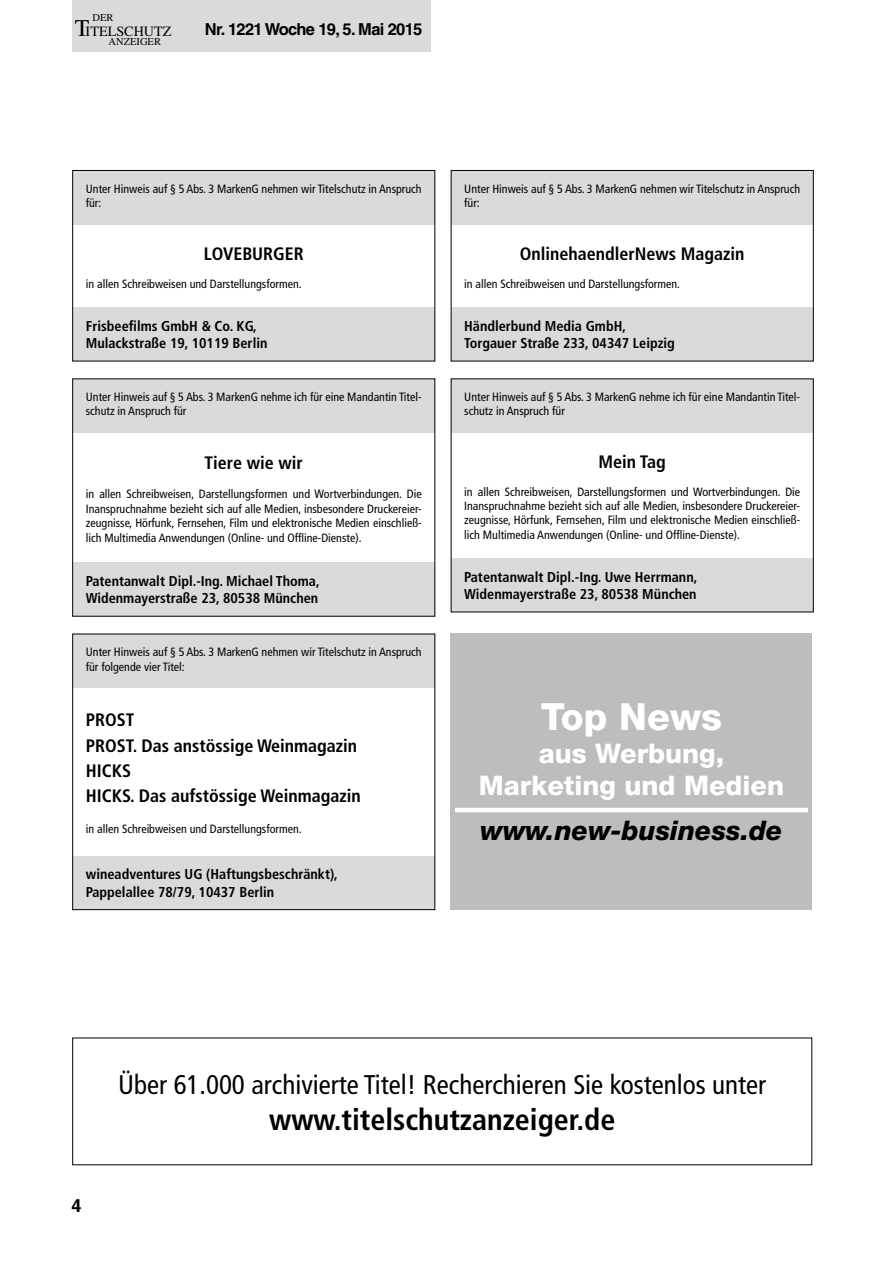
<style>
.page{position:relative;width:893px;height:1263px;background:#fff}
.page>*{position:absolute;margin:0;border:0;box-sizing:border-box;transform-origin:0 0}
.t1{font:800 37.5px "Helvetica Neue";color:#fff}
.t2{font:700 condensed 30px "Frutiger";color:#000}
.t3{font:condensed 27px "Frutiger";color:#000}
.t4{font:800 27px/32.4px "Helvetica Neue";color:#fff;text-align:center}
.t5{font:italic 800 27px "Helvetica Neue";color:#000}
.t6{font:700 condensed 18px/25.5px "Frutiger";color:#000}
.t7{font:700 18px "Helvetica";color:#000}
.t8{font:700 16.5px "Helvetica";letter-spacing:-.04em;color:#000}
.t9{font:700 condensed 14.25px/17.1px "Frutiger";color:#000}
.t10{font:14.25px "Times";color:#000}
.t11{font:condensed 12px/14.4px "Frutiger";color:#000}
.t12{font:10.5px "Times";color:#000}
.s1{font-size:24px}
</style>
<div class="page">
<div style="left:72px;top:0;width:359px;height:51px;background:#d9dadb"></div>
<div style="left:451px;top:171px;width:362px;height:53px;background:#d9dadb"></div>
<div style="left:451px;top:307px;width:362px;height:54px;background:#d9dadb"></div>
<div style="left:451px;top:170px;width:363px;height:191px;border:1px solid #000"></div>
<div style="left:73px;top:171px;width:361px;height:53px;background:#d9dadb"></div>
<div style="left:73px;top:307px;width:361px;height:54px;background:#d9dadb"></div>
<div style="left:72px;top:170px;width:363px;height:191px;border:1px solid #000"></div>
<div style="left:73px;top:379px;width:361px;height:54px;background:#d9dadb"></div>
<div style="left:73px;top:562px;width:361px;height:54px;background:#d9dadb"></div>
<div style="left:451px;top:379px;width:362px;height:54px;background:#d9dadb"></div>
<div style="left:451px;top:558px;width:362px;height:54px;background:#d9dadb"></div>
<div style="left:451px;top:634px;width:361px;height:276px;background:#bcbdbf"></div>
<hr style="left:455px;top:808px;width:353px;height:4px;background:#fff">
<div style="left:73px;top:634px;width:361px;height:54px;background:#d9dadb"></div>
<div style="left:73px;top:856px;width:361px;height:53px;background:#d9dadb"></div>
<div style="left:72px;top:634px;width:363px;height:276px;border:1px solid #000"></div>
<p class="t12" style="left:93px;top:12px;width:22px">DER</p>
<p class="t10" style="left:75px;top:23px;width:98px"><span class="s1">T</span>ITELSCHUTZ</p>
<p class="t12" style="left:109px;top:35px;width:54px">ANZEIGER</p>
<h3 class="t8" style="left:205px;top:20px;width:219px">Nr. 1221 Woche 19, 5. Mai 2015</h3>
<p class="t11" style="left:86px;top:181px;width:337px">Unter Hinweis auf § 5 Abs. 3 MarkenG nehmen wir Titelschutz in Anspruch für:</p>
<h3 class="t6" style="left:204px;top:241px;width:102px">LOVEBURGER</h3>
<p class="t11" style="left:86px;top:276px;width:217px">in allen Schreibweisen und Darstellungsformen.</p>
<p class="t9" style="left:86px;top:317px;width:183px">Frisbeefilms GmbH &amp; Co. KG,<br>Mulackstraße 19, 10119 Berlin</p>
<p class="t11" style="left:86px;top:390px;width:337px">Unter Hinweis auf § 5 Abs. 3 MarkenG nehme ich für eine Mandantin Titel&shy;schutz in Anspruch für</p>
<h3 class="t6" style="left:205px;top:450px;width:100px">Tiere wie wir</h3>
<p class="t11" style="left:86px;top:487px;width:337px;text-align:justify">in allen Schreibweisen, Darstellungsformen und Wortverbindungen. Die Inanspruchnahme bezieht sich auf alle Medien, insbesondere Druckereier&shy;zeugnisse, Hörfunk, Fernsehen, Film und elektronische Medien einschließ&shy;lich Multimedia Anwendungen (Online- und Offline-Dienste).</p>
<p class="t9" style="left:86px;top:572px;width:235px">Patentanwalt Dipl.-Ing. Michael Thoma,<br>Widenmayerstraße 23, 80538 München</p>
<p class="t11" style="left:86px;top:645px;width:337px">Unter Hinweis auf § 5 Abs. 3 MarkenG nehmen wir Titelschutz in Anspruch für folgende vier Titel:</p>
<h3 class="t6" style="left:86px;top:707px;width:276px">PROST<br>PROST. Das anstössige Weinmagazin<br>HICKS<br>HICKS. Das aufstössige Weinmagazin</h3>
<p class="t11" style="left:86px;top:822px;width:217px">in allen Schreibweisen und Darstellungsformen.</p>
<p class="t9" style="left:86px;top:866px;width:254px">wineadventures UG (Haftungsbeschränkt),<br>Pappelallee 78/79, 10437 Berlin</p>
<p class="t11" style="left:464px;top:181px;width:337px">Unter Hinweis auf § 5 Abs. 3 MarkenG nehmen wir Titelschutz in Anspruch für:</p>
<h3 class="t6" style="left:520px;top:241px;width:226px">OnlinehaendlerNews Magazin</h3>
<p class="t11" style="left:464px;top:276px;width:217px">in allen Schreibweisen und Darstellungsformen.</p>
<p class="t9" style="left:464px;top:317px;width:212px">Händlerbund Media GmbH,<br>Torgauer Straße 233, 04347 Leipzig</p>
<p class="t11" style="left:464px;top:390px;width:337px">Unter Hinweis auf § 5 Abs. 3 MarkenG nehme ich für eine Mandantin Titel&shy;schutz in Anspruch für</p>
<h3 class="t6" style="left:598px;top:449px;width:69px">Mein Tag</h3>
<p class="t11" style="left:464px;top:484px;width:337px;text-align:justify">in allen Schreibweisen, Darstellungsformen und Wortverbindungen. Die Inanspruchnahme bezieht sich auf alle Medien, insbesondere Druckereier&shy;zeugnisse, Hörfunk, Fernsehen, Film und elektronische Medien einschließ&shy;lich Multimedia Anwendungen (Online- und Offline-Dienste).</p>
<p class="t9" style="left:464px;top:568px;width:235px">Patentanwalt Dipl.-Ing. Uwe Herrmann,<br>Widenmayerstraße 23, 80538 München</p>
<h1 class="t1" style="left:541px;top:694px;width:183px">Top News</h1>
<h3 class="t4" style="left:479px;top:737px;width:307px">aus Werbung,<br>Marketing und Medien</h3>
<h3 class="t5" style="left:480px;top:814px;width:304px">www.new-business.de</h3>
<h3 class="t7" style="left:71px;top:1194px;width:12px">4</h3>
<h3 class="t3" style="left:118px;top:1068px;width:649px">Über 61.000 archivierte Titel! Recherchieren Sie kostenlos unter</h3>
<h2 class="t2" style="left:269px;top:1101px;width:348px">www.titelschutzanzeiger.de</h2>
</div>
